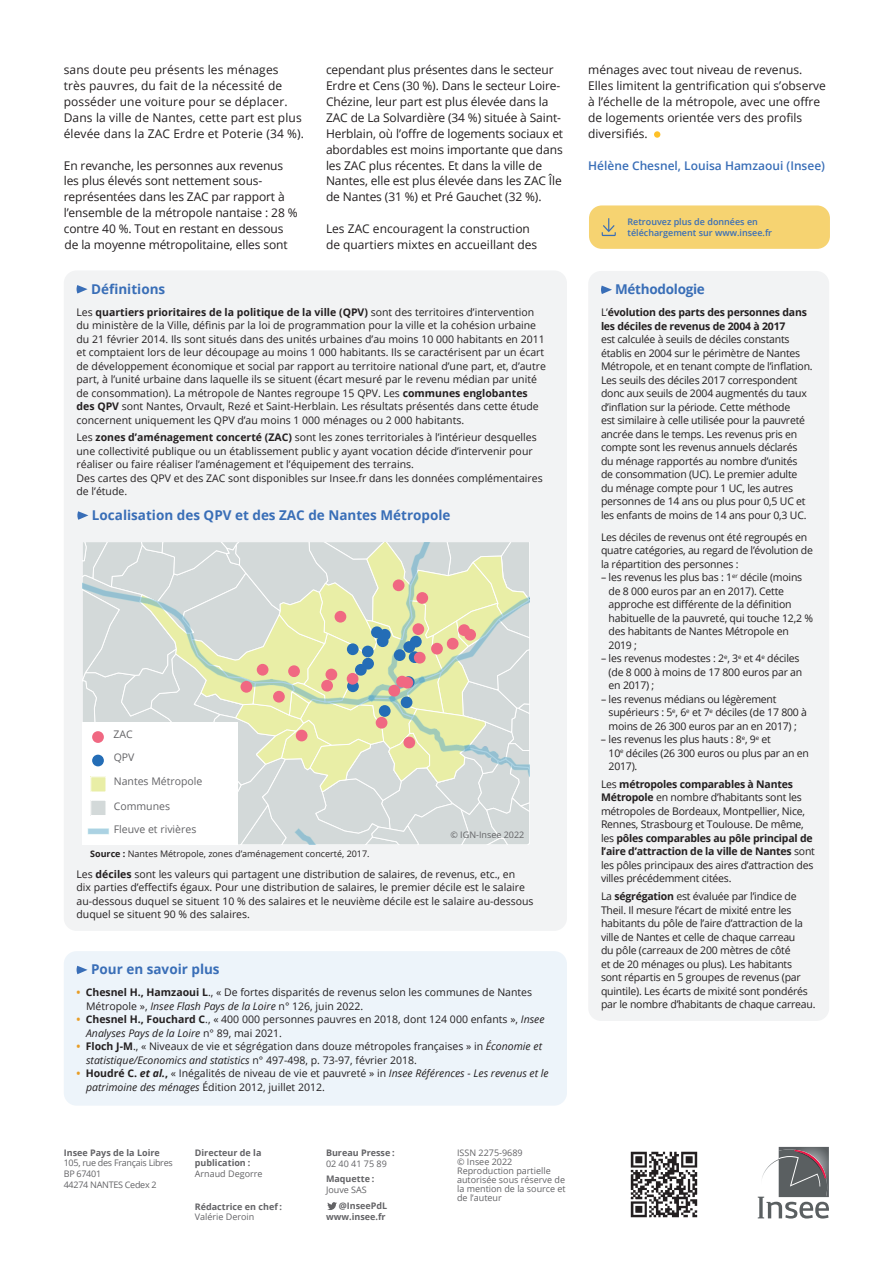
<style>
.page{position:relative;width:893px;height:1263px;background:#fff}
.page>*{position:absolute;margin:0;border:0;box-sizing:border-box;transform-origin:0 0}
.t1{font:700 13.5px "Open Sans";color:#396eb7}
.t2{font:700 13.5px "Open Sans";letter-spacing:-.02em;color:#396eb7}
.t3{font:12px/15.9px "Open Sans";letter-spacing:-.01em;color:#231f20}
.t4{font:12px/15.9px "Open Sans";letter-spacing:.01em;color:#231f20}
.t5{font:600 12px "Open Sans";color:#396eb7}
.t6{font:10.5px/13.5px "Open Sans";color:#231f20}
.t7{font:10.5px/13.5px "Open Sans";letter-spacing:-.02em;color:#231f20}
.t8{font:700 10.5px/13.5px "Open Sans";letter-spacing:-.02em;color:#231f20}
.t9{font:10.5px "Open Sans";color:#636366}
.t10{font:9px/9px "Open Sans";color:#636366}
.t11{font:700 9px/10.8px "Open Sans";color:#636366}
.t12{font:9px "Open Sans";color:#231f20}
.t13{font:600 9px/10.5px "Open Sans";color:#396eb7}
.t14{font:9px/10.8px "Open Sans";letter-spacing:-.03em;color:#636366}
.s1{font-weight:700}
.s2{font-weight:700;color:#e89d25}
.s3{font-style:italic}
.s4{font-weight:700;font-style:italic}
.s5{font-weight:400}
</style>
<div class="page">
<svg style="left:758px;top:1147px;width:71px;height:71px"></svg>
<img style="left:630px;top:1151px;width:68px;height:67px">
<svg style="left:327px;top:1202px;width:10px;height:8px"></svg>
<div style="left:654px;top:131px;width:6px;height:7px;background:#fec128;border-radius:50%"></div>
<div style="left:589px;top:205px;width:241px;height:44px;background:#f6d371;border-radius:13px"></div>
<svg style="left:602px;top:218px;width:14px;height:18px"></svg>
<div style="left:588px;top:271px;width:241px;height:750px;background:#f2f3f4;border-radius:13px"></div>
<svg style="left:601px;top:286px;width:11px;height:8px"></svg>
<div style="left:64px;top:270px;width:503px;height:661px;background:#f2f3f4;border-radius:13px"></div>
<svg style="left:76px;top:285px;width:12px;height:9px"></svg>
<svg style="left:83px;top:542px;width:447px;height:302px"></svg>
<svg style="left:77px;top:511px;width:11px;height:9px"></svg>
<div style="left:64px;top:951px;width:503px;height:155px;background:#edf4fa;border-radius:13px"></div>
<svg style="left:76px;top:966px;width:12px;height:8px"></svg>
<p class="t4" style="left:64px;top:62px;width:242px">sans doute peu présents les ménages<br>très pauvres, du fait de la nécessité de posséder une voiture pour se déplacer.<br>Dans la ville de Nantes, cette part est plus élevée dans la ZAC Erdre et Poterie (34 %).</p>
<p class="t3" style="left:64px;top:157px;width:235px">En revanche, les personnes aux revenus les plus élevés sont nettement sous&shy;représentées dans les ZAC par rapport à l’ensemble de la métropole nantaise : 28 % contre 40 %. Tout en restant en dessous de la moyenne métropolitaine, elles sont</p>
<p class="t3" style="left:326px;top:62px;width:239px">cependant plus présentes dans le secteur Erdre et Cens (30 %). Dans le secteur Loire-Chézine, leur part est plus élevée dans la ZAC de La Solvardière (34 %) située à Saint-Herblain, où l’offre de logements sociaux et abordables est moins importante que dans les ZAC plus récentes. Et dans la ville de Nantes, elle est plus élevée dans les ZAC Île de Nantes (31 %) et Pré Gauchet (32 %).</p>
<p class="t3" style="left:326px;top:220px;width:213px">Les ZAC encouragent la construction de quartiers mixtes en accueillant des</p>
<p class="t1" style="left:91px;top:279px;width:76px">Définitions</p>
<p class="t6" style="left:77px;top:305px;width:471px">Les <span class="s1">quartiers prioritaires de la politique de la ville (QPV)</span> sont des territoires d’intervention du ministère de la Ville, définis par la loi de programmation pour la ville et la cohésion urbaine du 21 février 2014. Ils sont situés dans des unités urbaines d’au moins 10 000 habitants en 2011 et comptaient lors de leur découpage au moins 1 000 habitants. Ils se caractérisent par un écart de développement économique et social par rapport au territoire national d’une part, et, d’autre part, à l’unité urbaine dans laquelle ils se situent (écart mesuré par le revenu médian par unité de consommation). La métropole de Nantes regroupe 15 QPV. Les <span class="s1">communes englobantes des QPV</span> sont Nantes, Orvault, Rezé et Saint-Herblain. Les résultats présentés dans cette étude concernent uniquement les QPV d’au moins 1 000 ménages ou 2 000 habitants.</p>
<p class="t6" style="left:77px;top:430px;width:468px">Les <span class="s1">zones d’aménagement concerté (ZAC)</span> sont les zones territoriales à l’intérieur desquelles une collectivité publique ou un établissement public y ayant vocation décide d’intervenir pour réaliser ou faire réaliser l’aménagement et l’équipement des terrains.<br>Des cartes des QPV et des ZAC sont disponibles sur Insee.fr dans les données complémentaires de l’étude.</p>
<p class="t1" style="left:92px;top:505px;width:360px">Localisation des QPV et des ZAC de Nantes Métropole</p>
<p class="t9" style="left:113px;top:727px;width:21px">ZAC</p>
<p class="t9" style="left:114px;top:750px;width:22px">QPV</p>
<p class="t9" style="left:114px;top:774px;width:90px">Nantes Métropole</p>
<p class="t9" style="left:114px;top:798px;width:58px">Communes</p>
<p class="t9" style="left:114px;top:822px;width:84px">Fleuve et rivières</p>
<p class="t12" style="left:90px;top:848px;width:281px"><span class="s1">Source :</span> Nantes Métropole, zones d’aménagement concerté, 2017.</p>
<p class="t10" style="left:450px;top:830px;width:75px">© IGN-Insee 2022</p>
<p class="t6" style="left:77px;top:867px;width:459px">Les <span class="s1">déciles</span> sont les valeurs qui partagent une distribution de salaires, de revenus, etc., en<br>dix parties d’effectifs égaux. Pour une distribution de salaires, le premier décile est le salaire au-dessous duquel se situent 10 % des salaires et le neuvième décile est le salaire au-dessous duquel se situent 90 % des salaires.</p>
<p class="t1" style="left:91px;top:960px;width:130px">Pour en savoir plus</p>
<p class="t6" style="left:86px;top:985px;width:448px;text-indent:-10px"><span class="s2">•</span> <span class="s1">Chesnel H., Hamzaoui L</span>., « De fortes disparités de revenus selon les communes de Nantes<br>Métropole », <span class="s3">Insee Flash Pays de la Loire</span> n° 126, juin 2022.</p>
<p class="t6" style="left:86px;top:1012px;width:460px;text-indent:-10px"><span class="s2">•</span> <span class="s1">Chesnel H., Fouchard C</span>., « 400 000 personnes pauvres en 2018, dont 124 000 enfants », <span class="s3">Insee<br>Analyses Pays de la Loire</span> n° 89, mai 2021.</p>
<p class="t6" style="left:86px;top:1039px;width:457px;text-indent:-10px"><span class="s2">•</span> <span class="s1">Floch J-M</span>., « Niveaux de vie et ségrégation dans douze métropoles françaises » in <span class="s3">Économie et statistique/Economics and statistics</span> n° 497-498, p. 73-97, février 2018.</p>
<p class="t6" style="left:86px;top:1066px;width:464px;text-indent:-10px"><span class="s2">•</span> <span class="s1">Houdré C.</span> <span class="s4">et al.</span><span class="s1">,</span> « Inégalités de niveau de vie et pauvreté » in <span class="s3">Insee Références - Les revenus et le patrimoine des ménages</span> Édition 2012, juillet 2012.</p>
<p class="t11" style="left:64px;top:1147px;width:98px">Insee Pays de la Loire</p>
<p class="t14" style="left:64px;top:1157px;width:111px">105, rue des Français Libres<br>BP 67401<br>44274 NANTES Cedex 2</p>
<p class="t11" style="left:195px;top:1147px;width:68px">Directeur de la publication :</p>
<p class="t10" style="left:195px;top:1169px;width:69px">Arnaud Degorre</p>
<p class="t11" style="left:195px;top:1201px;width:89px">Rédactrice en chef :</p>
<p class="t10" style="left:195px;top:1212px;width:61px">Valérie Deroin</p>
<p class="t11" style="left:326px;top:1147px;width:70px">Bureau Presse :</p>
<p class="t10" style="left:326px;top:1159px;width:62px">02 40 41 75 89</p>
<p class="t11" style="left:326px;top:1173px;width:50px">Maquette :</p>
<p class="t10" style="left:326px;top:1185px;width:42px">Jouve SAS</p>
<p class="t11" style="left:326px;top:1200px;width:63px;text-align:right">@InseePdL www.insee.fr</p>
<p class="t10" style="left:457px;top:1148px;width:110px">ISSN 2275-9689<br>© Insee 2022<br>Reproduction partielle autorisée sous réserve de la mention de la source et de l’auteur</p>
<p class="t3" style="left:588px;top:62px;width:239px">ménages avec tout niveau de revenus.<br>Elles limitent la gentrification qui s’observe à l’échelle de la métropole, avec une offre de logements orientée vers des profils diversifiés.</p>
<p class="t5" style="left:588px;top:157px;width:238px">Hélène Chesnel, Louisa Hamzaoui (Insee)</p>
<p class="t13" style="left:627px;top:216px;width:146px">Retrouvez plus de données en téléchargement sur www.insee.fr</p>
<p class="t2" style="left:615px;top:280px;width:91px">Méthodologie</p>
<p class="t8" style="left:601px;top:305px;width:207px"><span class="s5">L’</span>évolution des parts des personnes dans les déciles de revenus de 2004 à 2017</p>
<p class="t7" style="left:601px;top:332px;width:213px">est calculée à seuils de déciles constants établis en 2004 sur le périmètre de Nantes Métropole, et en tenant compte de l’inflation.<br>Les seuils des déciles 2017 correspondent donc aux seuils de 2004 augmentés du taux d’inflation sur la période. Cette méthode<br>est similaire à celle utilisée pour la pauvreté ancrée dans le temps. Les revenus pris en compte sont les revenus annuels déclarés du ménage rapportés au nombre d’unités<br>de consommation (UC). Le premier adulte du ménage compte pour 1 UC, les autres personnes de 14 ans ou plus pour 0,5 UC et les enfants de moins de 14 ans pour 0,3 UC.</p>
<p class="t7" style="left:601px;top:530px;width:214px">Les déciles de revenus ont été regroupés en quatre catégories, au regard de l’évolution de la répartition des personnes :</p>
<p class="t7" style="left:609px;top:570px;width:206px;text-indent:-8px">– les revenus les plus bas : 1<sup>er</sup> décile (moins de 8 000 euros par an en 2017). Cette approche est différente de la définition habituelle de la pauvreté, qui touche 12,2 % des habitants de Nantes Métropole en 2019 ;</p>
<p class="t7" style="left:609px;top:651px;width:195px;text-indent:-8px">– les revenus modestes : 2<sup>e</sup>, 3<sup>e</sup> et 4<sup>e</sup> déciles (de 8 000 à moins de 17 800 euros par an en 2017) ;</p>
<p class="t7" style="left:609px;top:692px;width:200px;text-indent:-8px">– les revenus médians ou légèrement supérieurs : 5<sup>e</sup>, 6<sup>e</sup> et 7<sup>e</sup> déciles (de 17 800 à moins de 26 300 euros par an en 2017) ;</p>
<p class="t7" style="left:609px;top:732px;width:202px;text-indent:-8px">– les revenus les plus hauts : 8<sup>e</sup>, 9<sup>e</sup> et<br>10<sup>e</sup> déciles (26 300 euros ou plus par an en<br>2017).</p>
<p class="t7" style="left:601px;top:777px;width:216px">Les <span class="s1">métropoles comparables à Nantes Métropole</span> en nombre d’habitants sont les métropoles de Bordeaux, Montpellier, Nice, Rennes, Strasbourg et Toulouse. De même, les <span class="s1">pôles comparables au pôle principal de l’aire d’attraction de la ville de Nantes</span> sont les pôles principaux des aires d’attraction des villes précédemment citées.</p>
<p class="t7" style="left:601px;top:889px;width:216px">La <span class="s1">ségrégation</span> est évaluée par l’indice de Theil. Il mesure l’écart de mixité entre les habitants du pôle de l’aire d’attraction de la ville de Nantes et celle de chaque carreau<br>du pôle (carreaux de 200 mètres de côté<br>et de 20 ménages ou plus). Les habitants sont répartis en 5 groupes de revenus (par quintile). Les écarts de mixité sont pondérés par le nombre d’habitants de chaque carreau.</p>
</div>
